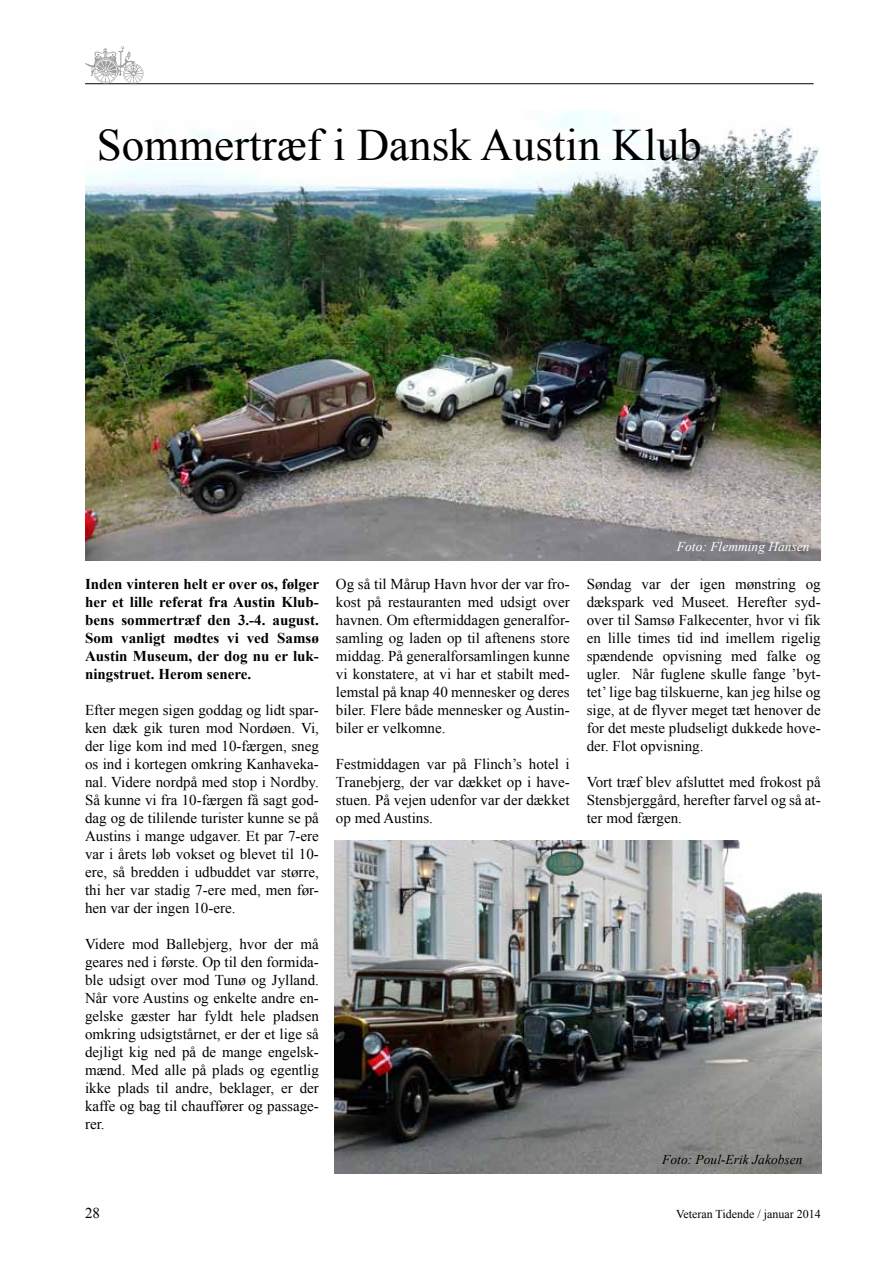
<style>
.page{position:relative;width:893px;height:1263px;background:#fff}
.page>*{position:absolute;margin:0;border:0;box-sizing:border-box;transform-origin:0 0}
.t1{font:45px "Times New Roman";color:#000}
.t2{font:15px/18px "Times New Roman";color:#000;text-align:justify}
.t3{font:700 15px/18px "Times New Roman";color:#000;text-align:justify}
.t4{font:italic 13.5px "Times New Roman";color:#000}
.t5{font:italic 13.5px "Times New Roman";color:#fff}
.t6{font:12px "Times New Roman";color:#000}
</style>
<div class="page">
<hr style="left:85px;top:83px;width:729px;height:1px;background:#000">
<img style="left:85px;top:46px;width:58px;height:38px">
<img style="left:85px;top:111px;width:736px;height:450px">
<img style="left:335px;top:841px;width:487px;height:333px">
<h1 class="t1" style="left:97px;top:114px;width:606px">Sommertræf i Dansk Austin Klub</h1>
<p class="t3" style="left:85px;top:574px;width:236px">Inden vinteren helt er over os, følger her et lille referat fra Austin Klub&shy;bens sommertræf den 3.-4. august.<br>Som vanligt mødtes vi ved Samsø Austin Museum, der dog nu er luk&shy;ningstruet. Herom senere.</p>
<p class="t2" style="left:85px;top:700px;width:235px">Efter megen sigen goddag og lidt spar&shy;ken dæk gik turen mod Nordøen. Vi, der lige kom ind med 10-færgen, sneg os ind i kortegen omkring Kanhaveka&shy;nal. Videre nordpå med stop i Nordby.<br>Så kunne vi fra 10-færgen få sagt god&shy;dag og de tililende turister kunne se på Austins i mange udgaver. Et par 7-ere var i årets løb vokset og blevet til 10- ere, så bredden i udbuddet var større, thi her var stadig 7-ere med, men før&shy;hen var der ingen 10-ere.</p>
<p class="t2" style="left:85px;top:934px;width:235px">Videre mod Ballebjerg, hvor der må geares ned i første. Op til den formida&shy;ble udsigt over mod Tunø og Jylland.<br>Når vore Austins og enkelte andre en&shy;gelske gæster har fyldt hele pladsen omkring udsigtstårnet, er der et lige så dejligt kig ned på de mange engelsk&shy;mænd. Med alle på plads og egentlig ikke plads til andre, beklager, er der kaffe og bag til chauffører og passage&shy;rer.</p>
<p class="t2" style="left:336px;top:575px;width:235px">Og så til Mårup Havn hvor der var fro&shy;kost på restauranten med udsigt over havnen. Om eftermiddagen generalfor&shy;samling og laden op til aftenens store middag. På generalforsamlingen kunne vi konstatere, at vi har et stabilt med&shy;lemstal på knap 40 mennesker og deres biler. Flere både mennesker og Austin&shy;biler er velkomne.</p>
<p class="t2" style="left:336px;top:755px;width:235px">Festmiddagen var på Flinch’s hotel i Tranebjerg, der var dækket op i have&shy;stuen. På vejen udenfor var der dækket op med Austins.</p>
<p class="t5" style="left:677px;top:537px;width:134px">Foto: Flemming Hansen</p>
<p class="t2" style="left:587px;top:575px;width:235px">Søndag var der igen mønstring og dækspark ved Museet. Herefter syd&shy;over til Samsø Falkecenter, hvor vi fik en lille times tid ind imellem rigelig spændende opvisning med falke og ugler. Når fuglene skulle fange ’byt&shy;tet’ lige bag tilskuerne, kan jeg hilse og sige, at de flyver meget tæt henover de for det meste pludseligt dukkede hove&shy;der. Flot opvisning.</p>
<p class="t2" style="left:587px;top:773px;width:235px">Vort træf blev afsluttet med frokost på Stensbjerggård, herefter farvel og så at&shy;ter mod færgen.</p>
<p class="t4" style="left:662px;top:1150px;width:142px">Foto: Poul-Erik Jakobsen</p>
<p class="t2" style="left:85px;top:1204px;width:16px">28</p>
<p class="t6" style="left:676px;top:1206px;width:146px">Veteran Tidende / januar 2014</p>
</div>
